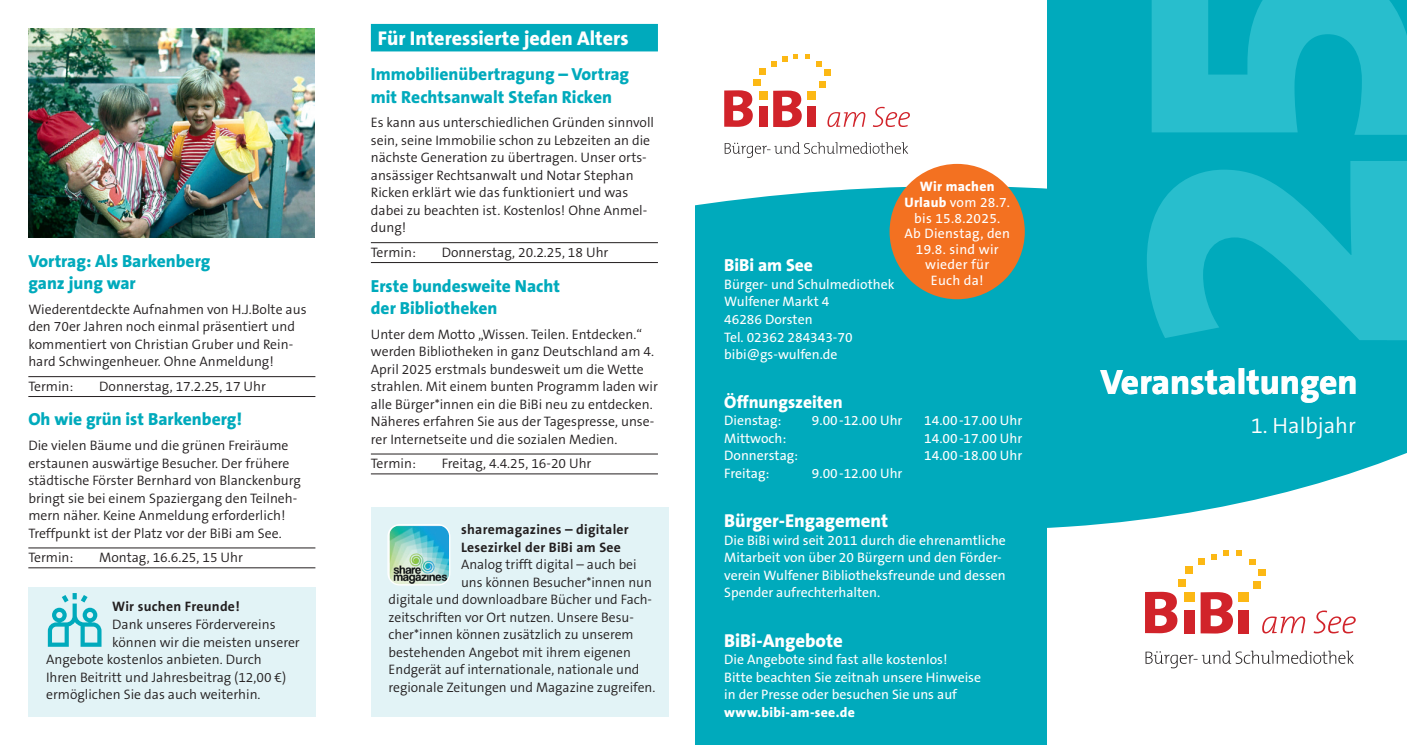
<style>
.page{position:relative;width:1407px;height:745px;background:#fff}
.page>*{position:absolute;margin:0;border:0;box-sizing:border-box;transform-origin:0 0}
.t1{font:800 395.75px "The Sans B8";color:#28becd}
.t2{font:800 35.5px "The Sans B8";color:#fff}
.t3{font:300 22.25px "The Sans B4";color:#fff}
.t4{font:800 20px "The Sans B8";color:#fff}
.t5{font:800 18.75px "The Sans B8";color:#fff}
.t6{font:800 17.5px/22.5px "The Sans B8";color:#00aabc}
.t7{font:800 17.5px "The Sans B8";color:#fff}
.t8{font:300 13.75px/17.5px "The Sans B4";color:#231f20}
.t9{font:13.75px/17.5px "The Sans B5 Plain";color:#fff}
.t10{font:13.75px/15.6px "The Sans B5 Plain";letter-spacing:.02em;color:#fff;text-align:center}
.t11{font:700 13.75px/17.5px "The Sans B7";letter-spacing:.02em;color:#231f20}
.t12{font:800 13.75px "The Sans B8";letter-spacing:.02em;color:#fff}
.s1{font-family:"The Sans B8";font-weight:800}
</style>
<div class="page">
<div style="left:695px;top:143px;width:352px;height:601px;background:#00aabc"></div>
<svg style="left:1047px;top:0;width:360px;height:551px;background:#17b1c2"></svg>
<svg style="left:724px;top:90px;width:29px;height:37px"></svg>
<svg style="left:773px;top:90px;width:29px;height:37px"></svg>
<svg style="left:827px;top:107px;width:83px;height:20px"></svg>
<div style="left:819px;top:81px;width:7px;height:7px;background:#fcb814"></div>
<div style="left:759px;top:68px;width:7px;height:6px;background:#fcb814"></div>
<div style="left:753px;top:79px;width:7px;height:7px;background:#fcb814"></div>
<svg style="left:782px;top:57px;width:5px;height:5px"></svg>
<svg style="left:805px;top:54px;width:4px;height:5px"></svg>
<svg style="left:793px;top:54px;width:5px;height:5px"></svg>
<svg style="left:771px;top:61px;width:5px;height:6px"></svg>
<svg style="left:816px;top:61px;width:14px;height:15px"></svg>
<div style="left:758px;top:106px;width:9px;height:21px;background:#d1232a"></div>
<svg style="left:725px;top:142px;width:183px;height:16px"></svg>
<div style="left:758px;top:91px;width:9px;height:8px;background:#fcb814"></div>
<div style="left:807px;top:91px;width:9px;height:8px;background:#fcb814"></div>
<div style="left:807px;top:106px;width:9px;height:21px;background:#d1232a"></div>
<svg style="left:1145px;top:591px;width:32px;height:41px"></svg>
<svg style="left:1200px;top:592px;width:33px;height:41px"></svg>
<svg style="left:1262px;top:610px;width:93px;height:23px"></svg>
<div style="left:1252px;top:580px;width:8px;height:8px;background:#fcb814"></div>
<div style="left:1185px;top:566px;width:7px;height:7px;background:#fcb814"></div>
<div style="left:1178px;top:579px;width:8px;height:7px;background:#fcb814"></div>
<div style="left:1258px;top:568px;width:7px;height:7px;background:#fcb814"></div>
<svg style="left:1211px;top:554px;width:5px;height:5px"></svg>
<svg style="left:1236px;top:550px;width:6px;height:5px"></svg>
<svg style="left:1223px;top:550px;width:5px;height:5px"></svg>
<svg style="left:1198px;top:558px;width:6px;height:6px"></svg>
<svg style="left:1249px;top:559px;width:6px;height:5px"></svg>
<div style="left:1184px;top:609px;width:10px;height:24px;background:#d1232a"></div>
<svg style="left:1145px;top:650px;width:209px;height:18px"></svg>
<div style="left:1184px;top:592px;width:10px;height:9px;background:#fcb814"></div>
<div style="left:1239px;top:592px;width:10px;height:9px;background:#fcb814"></div>
<div style="left:1239px;top:609px;width:10px;height:24px;background:#d1232a"></div>
<div style="left:371px;top:507px;width:297px;height:209px;background:#e2f3f6"></div>
<div style="left:371px;top:24px;width:287px;height:27px;background:#00aabc"></div>
<hr style="left:371px;top:242px;width:287px;height:1px;background:#231f20">
<hr style="left:371px;top:262px;width:287px;height:1px;background:#231f20">
<hr style="left:371px;top:453px;width:287px;height:1px;background:#231f20">
<hr style="left:371px;top:473px;width:287px;height:1px;background:#231f20">
<img style="left:389px;top:525px;width:61px;height:59px">
<div style="left:387px;top:523px;width:63px;height:62px;border:1px solid #fff;border-radius:12px"></div>
<div style="left:28px;top:587px;width:287px;height:129px;background:#e2f3f6"></div>
<svg style="left:48px;top:593px;width:53px;height:53px"></svg>
<img style="left:28px;top:28px;width:286px;height:209px">
<hr style="left:28px;top:547px;width:287px;height:1px;background:#231f20">
<hr style="left:28px;top:567px;width:287px;height:1px;background:#231f20">
<hr style="left:28px;top:376px;width:287px;height:1px;background:#231f20">
<hr style="left:28px;top:396px;width:287px;height:1px;background:#231f20">
<div style="left:889px;top:164px;width:136px;height:135px;background:#f37121;border-radius:50%"></div>
<p class="t6" style="left:28px;top:250px;width:184px">Vortrag: Als Barkenberg ganz jung war</p>
<p class="t8" style="left:28px;top:301px;width:280px">Wiederentdeckte Aufnahmen von H.J.Bolte aus den 70er Jahren noch einmal präsentiert und kommentiert von Christian Gruber und Rein&shy;hard Schwingenheuer. Ohne Anmeldung!</p>
<p class="t8" style="left:28px;top:378px;width:47px">Termin:</p>
<p class="t8" style="left:99px;top:378px;width:168px">Donnerstag, 17.2.25, 17 Uhr</p>
<p class="t6" style="left:28px;top:408px;width:215px">Oh wie grün ist Barkenberg!</p>
<p class="t8" style="left:28px;top:437px;width:274px">Die vielen Bäume und die grünen Freiräume erstaunen auswärtige Besucher. Der frühere städtische Förster Bernhard von Blanckenburg bringt sie bei einem Spaziergang den Teilneh&shy;mern näher. Keine Anmeldung erforderlich!<br>Treffpunkt ist der Platz vor der BiBi am See.</p>
<p class="t8" style="left:28px;top:549px;width:47px">Termin:</p>
<p class="t8" style="left:99px;top:549px;width:145px">Montag, 16.6.25, 15 Uhr</p>
<p class="t11" style="left:112px;top:598px;width:129px">Wir suchen Freunde!</p>
<p class="t8" style="left:112px;top:615px;width:165px">Dank unseres Fördervereins</p>
<p class="t8" style="left:112px;top:633px;width:189px">können wir die meisten unserer</p>
<p class="t8" style="left:46px;top:650px;width:217px">Angebote kostenlos anbieten. Durch</p>
<p class="t8" style="left:46px;top:668px;width:242px">Ihren Beitritt und Jahresbeitrag (12,00 €)</p>
<p class="t8" style="left:46px;top:685px;width:216px">ermöglichen Sie das auch weiterhin.</p>
<h3 class="t4" style="left:378px;top:27px;width:252px">Für Interessierte jeden Alters</h3>
<p class="t6" style="left:371px;top:63px;width:260px">Immobilienübertragung – Vortrag mit Rechtsanwalt Stefan Ricken</p>
<p class="t8" style="left:371px;top:114px;width:285px">Es kann aus unterschiedlichen Gründen sinnvoll sein, seine Immobilie schon zu Lebzeiten an die nächste Generation zu übertragen. Unser orts&shy;ansässiger Rechtsanwalt und Notar Stephan Ricken erklärt wie das funktioniert und was dabei zu beachten ist. Kostenlos! Ohne Anmel&shy;dung!</p>
<p class="t8" style="left:371px;top:244px;width:47px">Termin:</p>
<p class="t8" style="left:442px;top:244px;width:168px">Donnerstag, 20.2.25, 18 Uhr</p>
<p class="t6" style="left:371px;top:274px;width:191px">Erste bundesweite Nacht der Bibliotheken</p>
<p class="t8" style="left:371px;top:325px;width:289px">Unter dem Motto „Wissen. Teilen. Entdecken.“ werden Bibliotheken in ganz Deutschland am 4.<br>April 2025 erstmals bundesweit um die Wette strahlen. Mit einem bunten Programm laden wir alle Bürger*innen ein die BiBi neu zu entdecken.<br>Näheres erfahren Sie aus der Tagespresse, unse&shy;rer Internetseite und die sozialen Medien.</p>
<p class="t8" style="left:371px;top:455px;width:47px">Termin:</p>
<p class="t8" style="left:442px;top:455px;width:151px">Freitag, 4.4.25, 16-20 Uhr</p>
<p class="t11" style="left:461px;top:521px;width:169px">sharemagazines – digitaler<br>Lesezirkel der BiBi am See</p>
<p class="t8" style="left:461px;top:556px;width:177px">Analog trifft digital – auch bei</p>
<p class="t8" style="left:461px;top:573px;width:192px">uns können Besucher*innen nun</p>
<p class="t8" style="left:389px;top:591px;width:265px">digitale und downloadbare Bücher und Fach-</p>
<p class="t8" style="left:389px;top:608px;width:247px">zeitschriften vor Ort nutzen. Unsere Besu-</p>
<p class="t8" style="left:389px;top:626px;width:246px">cher*innen können zusätzlich zu unserem</p>
<p class="t8" style="left:389px;top:643px;width:244px">bestehenden Angebot mit ihrem eigenen</p>
<p class="t8" style="left:389px;top:661px;width:252px">Endgerät auf internationale, nationale und</p>
<p class="t8" style="left:389px;top:678px;width:268px">regionale Zeitungen und Magazine zugreifen.</p>
<p class="t7" style="left:724px;top:256px;width:90px">BiBi am See</p>
<p class="t9" style="left:724px;top:276px;width:172px">Bürger- und Schulmediothek<br>Wulfener Markt 4<br>46286 Dorsten<br>Tel. 02362 284343-70 bibi@gs-wulfen.de</p>
<p class="t12" style="left:920px;top:179px;width:76px">Wir machen</p>
<p class="t10" style="left:904px;top:195px;width:107px"><span class="s1">Urlaub</span> vom 28.7. bis 15.8.2025.<br>Ab Dienstag, den<br>19.8. sind wir wieder für<br>Euch da!</p>
<p class="t7" style="left:724px;top:392px;width:120px">Öffnungszeiten</p>
<p class="t9" style="left:724px;top:412px;width:59px">Dienstag:</p>
<p class="t9" style="left:812px;top:412px;width:92px">9.00-12.00 Uhr</p>
<p class="t9" style="left:924px;top:412px;width:100px">14.00-17.00 Uhr</p>
<p class="t9" style="left:724px;top:429px;width:64px">Mittwoch:</p>
<p class="t9" style="left:924px;top:429px;width:100px">14.00-17.00 Uhr</p>
<p class="t9" style="left:724px;top:447px;width:75px">Donnerstag:</p>
<p class="t9" style="left:924px;top:447px;width:100px">14.00-18.00 Uhr</p>
<p class="t9" style="left:724px;top:464px;width:47px">Freitag:</p>
<p class="t9" style="left:812px;top:464px;width:92px">9.00-12.00 Uhr</p>
<h3 class="t5" style="left:724px;top:510px;width:166px">Bürger-Engagement</h3>
<p class="t9" style="left:724px;top:531px;width:283px">Die BiBi wird seit 2011 durch die ehrenamtliche Mitarbeit von über 20 Bürgern und den Förder&shy;verein Wulfener Bibliotheksfreunde und dessen Spender aufrechterhalten.</p>
<h3 class="t5" style="left:724px;top:629px;width:120px">BiBi-Angebote</h3>
<p class="t9" style="left:724px;top:650px;width:258px">Die Angebote sind fast alle kostenlos!<br>Bitte beachten Sie zeitnah unsere Hinweise in der Presse oder besuchen Sie uns auf</p>
<p class="t12" style="left:724px;top:704px;width:132px">www.bibi-am-see.de</p>
<h1 class="t1" style="left:1065px;top:358px;width:413px;rotate:-90deg">25</h1>
<h2 class="t2" style="left:1100px;top:363px;width:259px">Veranstaltungen</h2>
<h3 class="t3" style="left:1250px;top:413px;width:107px">1. Halbjahr</h3>
</div>
